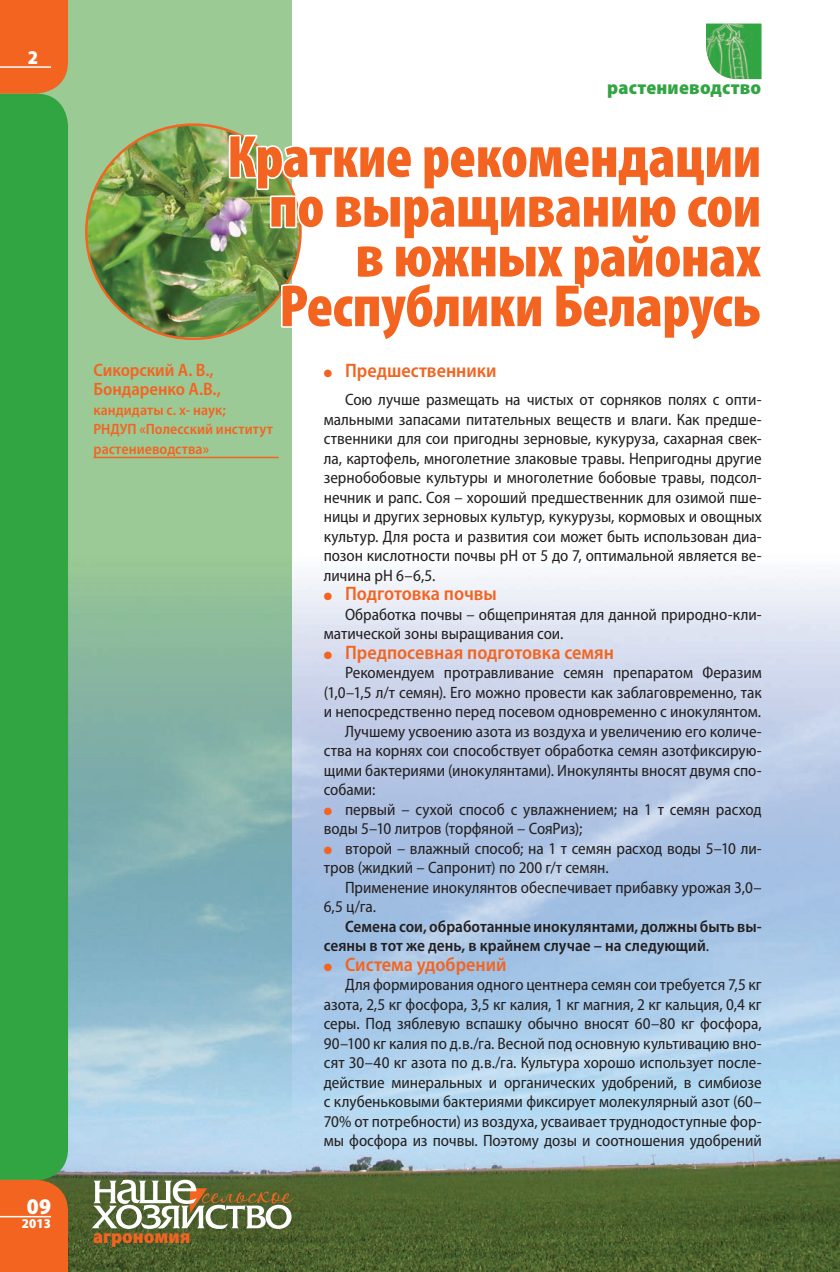
<style>
.page{position:relative;width:840px;height:1272px;background:#fff}
.page>*{position:absolute;margin:0;border:0;box-sizing:border-box;transform-origin:0 0}
.t1{font:900 condensed 60px/49.7px "Myriad Pro";letter-spacing:-.01em;color:#f36421;text-align:right}
.t2{font:600 semi-condensed 19.5px "Myriad Pro";color:#f36421}
.t3{font:900 semi-condensed 19.5px "Myriad Pro";letter-spacing:.01em;color:#32a543}
.t4{font:900 semi-condensed 19.5px "Myriad Pro";color:#f36421}
.t5{font:900 semi-condensed 19.5px "Myriad Pro";color:#fff}
.t6{font:600 semi-condensed 18px/19.5px "Myriad Pro";letter-spacing:-.005em;color:#f36421}
.t7{font:semi-condensed 16.5px/19.5px "Myriad Pro";color:#231f20;text-align:justify}
.t8{font:600 semi-condensed 16.5px/19.5px "Myriad Pro";color:#231f20}
.t9{font:600 semi-condensed 15px/19.5px "Myriad Pro";letter-spacing:.005em;color:#f36421}
.t10{font:900 semi-condensed 13.5px "Myriad Pro";color:#fff}
.s1{font-size:22.5px;color:#fff}
.s2{font-weight:400}
</style>
<div class="page">
<div style="left:0;top:0;width:291px;height:1271px;background:#9bca95"></div>
<img style="left:68px;top:337px;width:772px;height:934px">
<div style="left:0;top:94px;width:68px;height:1085px;background:#32a543"></div>
<hr style="left:94px;top:456px;width:185px;height:2px;background:#f36421">
<img style="left:86px;top:126px;width:141px;height:211px">
<svg style="left:227px;top:0;width:539px;height:343px"></svg>
<div style="left:0;top:0;width:68px;height:94px;background:#f36421"></div>
<div style="left:0;top:1179px;width:68px;height:92px;background:#f36421"></div>
<hr style="left:0;top:66px;width:51px;height:2px;background:#fff">
<hr style="left:0;top:1215px;width:51px;height:2px;background:#fff">
<svg style="left:92px;top:1179px;width:201px;height:49px;background:#8e9470"></svg>
<svg style="left:324px;top:369px;width:8px;height:8px"></svg>
<svg style="left:324px;top:592px;width:8px;height:8px"></svg>
<svg style="left:324px;top:651px;width:8px;height:7px"></svg>
<svg style="left:324px;top:807px;width:8px;height:7px"></svg>
<svg style="left:324px;top:846px;width:8px;height:7px"></svg>
<svg style="left:324px;top:963px;width:8px;height:7px"></svg>
<p class="t5" style="left:28px;top:45px;width:12px">2</p>
<p class="t4" style="left:6px;top:1194px;width:47px">01<span class="s1">09</span></p>
<p class="t10" style="left:22px;top:1214px;width:31px">2013</p>
<p class="t3" style="left:607px;top:74px;width:156px">растениеводство</p>
<h1 class="t1" style="left:227px;top:130px;width:536px">Краткие рекомендации по выращиванию сои в южных районах<br>Республики Беларусь</h1>
<p class="t6" style="left:94px;top:359px;width:129px">Сикорский А. В.,<br>Бондаренко А.В.,</p>
<p class="t9" style="left:94px;top:399px;width:181px">кандидаты с. х- наук;<br>РНДУП «Полесский институт растениеводства»</p>
<p class="t4" style="left:93px;top:1223px;width:99px">агрономия</p>
<p class="t2" style="left:345px;top:358px;width:153px">Предшественники</p>
<p class="t7" style="left:324px;top:389px;width:439px;text-indent:21px">Сою лучше размещать на чистых от сорняков полях с опти&shy;мальными запасами питательных веществ и влаги. Как предше&shy;ственники для сои пригодны зерновые, кукуруза, сахарная свек&shy;ла, картофель, многолетние злаковые травы. Непригодны другие зернобобовые культуры и многолетние бобовые травы, подсол&shy;нечник и рапс. Соя – хороший предшественник для озимой пше&shy;ницы и других зерновых культур, кукурузы, кормовых и овощных культур. Для роста и развития сои может быть использован диа&shy;позон кислотности почвы рН от 5 до 7, оптимальной является ве&shy;личина рН 6–6,5.</p>
<p class="t2" style="left:345px;top:581px;width:153px">Подготовка почвы</p>
<p class="t7" style="left:324px;top:604px;width:439px;text-indent:21px">Обработка почвы – общепринятая для данной природно-кли&shy;матической зоны выращивания сои.</p>
<p class="t2" style="left:345px;top:640px;width:270px">Предпосевная подготовка семян</p>
<p class="t7" style="left:345px;top:662px;width:418px">Рекомендуем протравливание семян препаратом Феразим</p>
<p class="t7" style="left:324px;top:682px;width:439px">(1,0–1,5 л/т семян). Его можно провести как заблаговременно, так</p>
<p class="t7" style="left:324px;top:701px;width:439px">и непосредственно перед посевом одновременно с инокулянтом.</p>
<p class="t7" style="left:345px;top:721px;width:418px">Лучшему усвоению азота из воздуха и увеличению его количе-</p>
<p class="t7" style="left:324px;top:740px;width:439px">ства на корнях сои способствует обработка семян азотфиксирую-</p>
<p class="t7" style="left:324px;top:760px;width:439px">щими бактериями (инокулянтами). Инокулянты вносят двумя спо-</p>
<p class="t7" style="left:324px;top:779px;width:53px">собами:</p>
<p class="t7" style="left:345px;top:799px;width:418px">первый – сухой способ с увлажнением; на 1 т семян расход</p>
<p class="t7" style="left:324px;top:818px;width:260px">воды 5–10 литров (торфяной – СояРиз);</p>
<p class="t7" style="left:345px;top:838px;width:418px">второй – влажный способ; на 1 т семян расход воды 5–10 ли-</p>
<p class="t7" style="left:324px;top:857px;width:286px">тров (жидкий – Сапронит) по 200 г/т семян.</p>
<p class="t7" style="left:345px;top:877px;width:418px">Применение инокулянтов обеспечивает прибавку урожая 3,0–</p>
<p class="t7" style="left:324px;top:896px;width:54px">6,5 ц/га.</p>
<p class="t8" style="left:324px;top:916px;width:439px;text-indent:21px">Семена сои, обработанные инокулянтами, должны быть вы&shy;сеяны в тот же день, в крайнем случае – на следующий<span class="s2">.</span></p>
<p class="t2" style="left:345px;top:952px;width:163px">Система удобрений</p>
<p class="t7" style="left:324px;top:974px;width:439px;text-indent:21px">Для формирования одного центнера семян сои требуется 7,5 кг азота, 2,5 кг фосфора, 3,5 кг калия, 1 кг магния, 2 кг кальция, 0,4 кг серы. Под зяблевую вспашку обычно вносят 60–80 кг фосфора, 90–100 кг калия по д. в./га. Весной под основную культивацию вно&shy;сят 30–40 кг азота по д. в./га. Культура хорошо использует после&shy;действие минеральных и органических удобрений, в симбиозе с клубеньковыми бактериями фиксирует молекулярный азот (60– 70% от потребности) из воздуха, усваивает труднодоступные фор&shy;мы фосфора из почвы. Поэтому дозы и соотношения удобрений</p>
</div>
